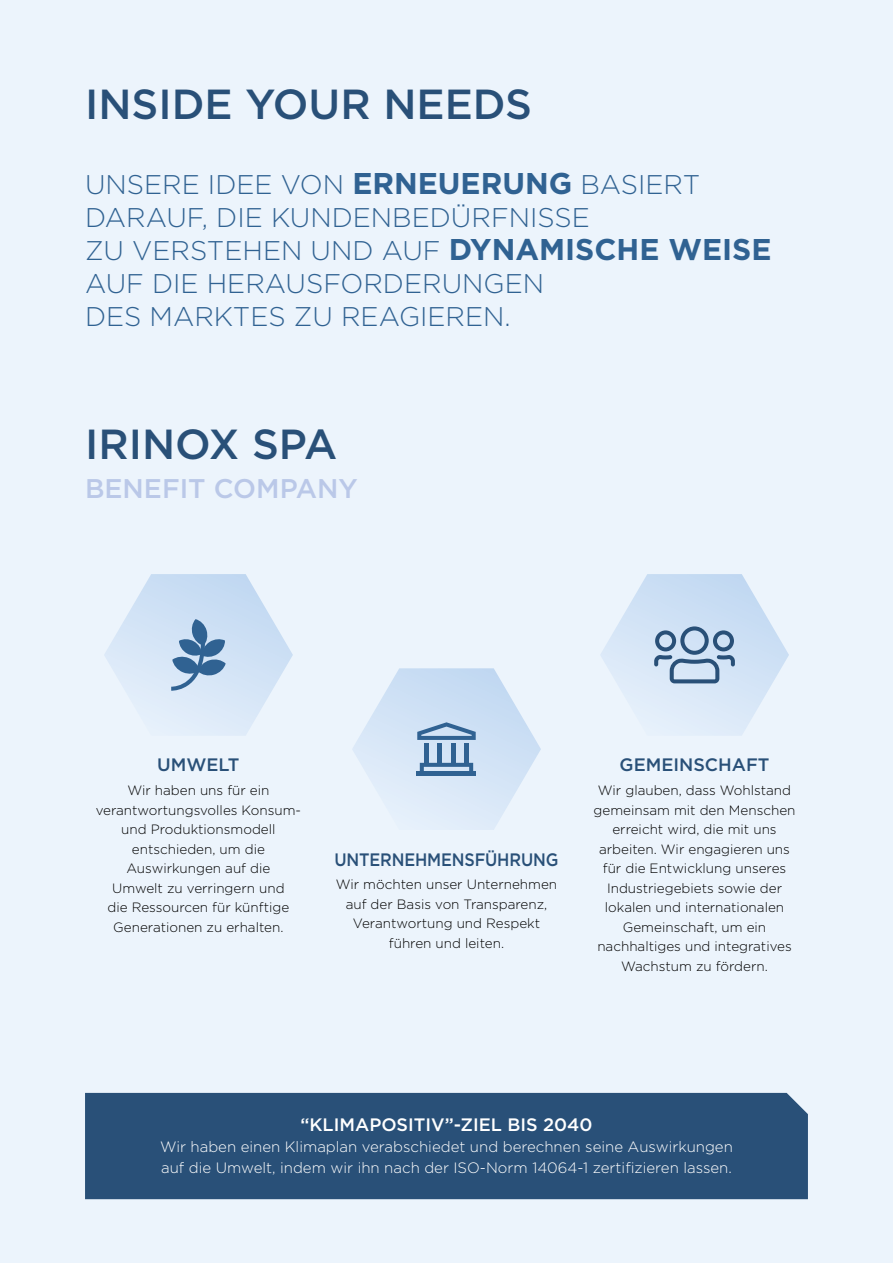
<style>
.page{position:relative;width:893px;height:1263px;background:#ecf4fc}
.page>*{position:absolute;margin:0;border:0;box-sizing:border-box;transform-origin:0 0}
.t1{font:500 42px "Gotham";color:#295078}
.t2{font:300 27px/33px "Gotham";color:#306292}
.t3{font:500 27px "Gotham";color:#bac8e8}
.t4{font:500 18px "Gotham";color:#fff}
.t5{font:500 18px "Gotham";letter-spacing:-.01em;color:#295078;scale:.9 1}
.t6{font:500 18px "Gotham";letter-spacing:-.01em;color:#295078}
.t7{font:300 15px/21px "Gotham";color:#fff}
.t8{font:300 13.5px/19.5px "Gotham";color:#000;text-align:center}
.s1{font-weight:700;font-size:30px}
</style>
<div class="page">
<div style="left:85px;top:1093px;width:723px;height:106px;background:#295078"></div>
<svg style="left:600px;top:574px;width:189px;height:161px"></svg>
<svg style="left:352px;top:668px;width:189px;height:162px"></svg>
<hr style="left:425px;top:743px;width:4px;height:22px;background:#306292">
<hr style="left:438px;top:743px;width:4px;height:22px;background:#306292">
<hr style="left:451px;top:743px;width:4px;height:22px;background:#306292">
<hr style="left:464px;top:743px;width:4px;height:22px;background:#306292">
<hr style="left:417px;top:772px;width:59px;height:4px;background:#306292">
<svg style="left:104px;top:574px;width:189px;height:161px"></svg>
<h1 class="t1" style="left:85px;top:76px;width:449px">INSIDE YOUR NEEDS</h1>
<h2 class="t2" style="left:85px;top:167px;width:688px">UNSERE IDEE VON <span class="s1">ERNEUERUNG</span> BASIERT<br>DARAUF, DIE KUNDENBEDÜRFNISSE<br>ZU VERSTEHEN UND AUF <span class="s1">DYNAMISCHE WEISE<br></span>AUF DIE HERAUSFORDERUNGEN<br>DES MARKTES ZU REAGIEREN.</h2>
<h1 class="t1" style="left:85px;top:416px;width:254px">IRINOX SPA</h1>
<h2 class="t3" style="left:85px;top:471px;width:274px">BENEFIT COMPANY</h2>
<h3 class="t6" style="left:157px;top:753px;width:84px">UMWELT</h3>
<p class="t8" style="left:96px;top:780px;width:207px">Wir haben uns für ein verantwortungsvolles Konsum&shy;und Produktionsmodell entschieden, um die<br>Auswirkungen auf die<br>Umwelt zu verringern und<br>die Ressourcen für künftige<br>Generationen zu erhalten.</p>
<h3 class="t5" style="left:334px;top:847px;width:250px">UNTERNEHMENSFÜHRUNG</h3>
<p class="t8" style="left:336px;top:874px;width:223px">Wir möchten unser Unternehmen auf der Basis von Transparenz,<br>Verantwortung und Respekt führen und leiten.</p>
<h3 class="t6" style="left:620px;top:753px;width:151px">GEMEINSCHAFT</h3>
<p class="t8" style="left:593px;top:780px;width:204px">Wir glauben, dass Wohlstand gemeinsam mit den Menschen erreicht wird, die mit uns arbeiten. Wir engagieren uns für die Entwicklung unseres<br>Industriegebiets sowie der lokalen und internationalen<br>Gemeinschaft, um ein nachhaltiges und integratives<br>Wachstum zu fördern.</p>
<h3 class="t4" style="left:301px;top:1113px;width:293px">“KLIMAPOSITIV”-ZIEL BIS 2040</h3>
<p class="t7" style="left:160px;top:1136px;width:574px">Wir haben einen Klimaplan verabschiedet und berechnen seine Auswirkungen auf die Umwelt, indem wir ihn nach der ISO-Norm 14064-1 zertifizieren lassen.</p>
</div>
